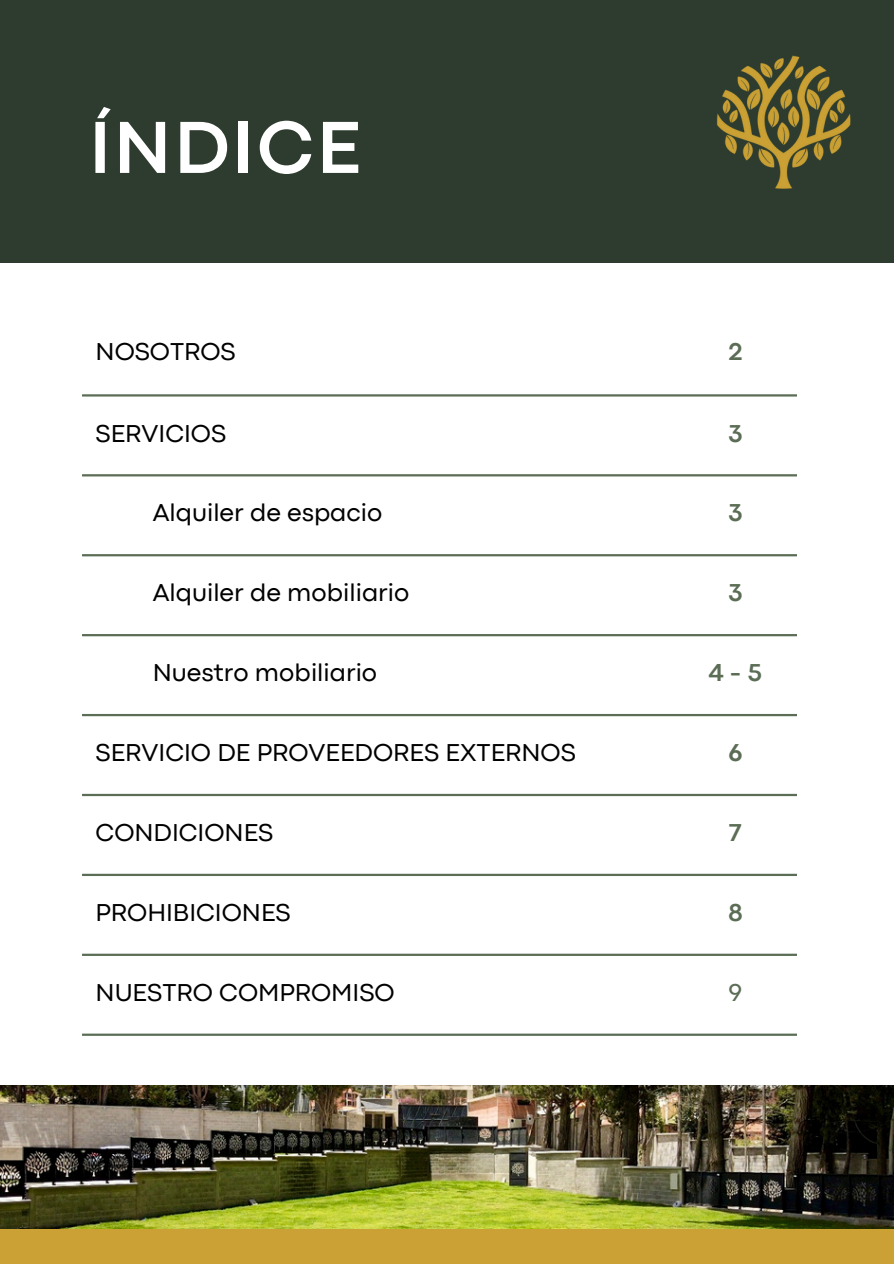
<style>
.page{position:relative;width:894px;height:1264px;background:#fff}
.page>*{position:absolute;margin:0;border:0;box-sizing:border-box;transform-origin:0 0}
.t1{font:700 76.8px "Codec Pro";letter-spacing:.04em;color:#fff}
.t2{font:25.5px "Codec Pro";color:#000}
.t3{font:700 25.5px "Codec Pro";color:#5b6d55}
.t4{font:25.5px "Codec Pro";color:#5b6d55}
</style>
<div class="page">
<div style="left:0;top:0;width:893px;height:263px;background:#2d3c2e"></div>
<hr style="left:82px;top:394px;width:714px;height:2px;background:#5b6d55">
<hr style="left:82px;top:474px;width:714px;height:2px;background:#5b6d55">
<hr style="left:82px;top:554px;width:714px;height:2px;background:#5b6d55">
<hr style="left:82px;top:634px;width:714px;height:2px;background:#5b6d55">
<hr style="left:82px;top:714px;width:714px;height:2px;background:#5b6d55">
<hr style="left:82px;top:793px;width:714px;height:3px;background:#5b6d55">
<hr style="left:82px;top:873px;width:714px;height:3px;background:#5b6d55">
<hr style="left:82px;top:953px;width:714px;height:2px;background:#5b6d55">
<hr style="left:82px;top:1033px;width:714px;height:2px;background:#5b6d55">
<img style="left:0;top:1085px;width:893px;height:144px">
<div style="left:0;top:1229px;width:893px;height:34px;background:#cba135"></div>
<img style="left:717px;top:55px;width:134px;height:134px">
<p class="t1" style="left:89px;top:120px;width:273px">ÍNDICE</p>
<h1 class="t2" style="left:95px;top:342px;width:142px">NOSOTROS</h1>
<p class="t3" style="left:728px;top:342px;width:16px">2</p>
<p class="t2" style="left:95px;top:424px;width:132px">SERVICIOS</p>
<p class="t3" style="left:728px;top:424px;width:15px">3</p>
<p class="t2" style="left:153px;top:504px;width:231px">Alquiler de espacio</p>
<p class="t3" style="left:728px;top:504px;width:15px">3</p>
<p class="t2" style="left:153px;top:584px;width:258px">Alquiler de mobiliario</p>
<p class="t3" style="left:728px;top:584px;width:15px">3</p>
<p class="t2" style="left:153px;top:663px;width:226px">Nuestro mobiliario</p>
<p class="t3" style="left:708px;top:663px;width:55px">4-5</p>
<p class="t2" style="left:95px;top:743px;width:481px">SERVICIO DE PROVEEDORES EXTERNOS</p>
<p class="t3" style="left:728px;top:743px;width:15px">6</p>
<p class="t2" style="left:95px;top:823px;width:179px">CONDICIONES</p>
<p class="t3" style="left:728px;top:823px;width:14px">7</p>
<p class="t2" style="left:95px;top:903px;width:197px">PROHIBICIONES</p>
<p class="t3" style="left:728px;top:903px;width:16px">8</p>
<p class="t2" style="left:95px;top:983px;width:300px">NUESTRO COMPROMISO</p>
<p class="t4" style="left:728px;top:983px;width:15px">9</p>
</div>
